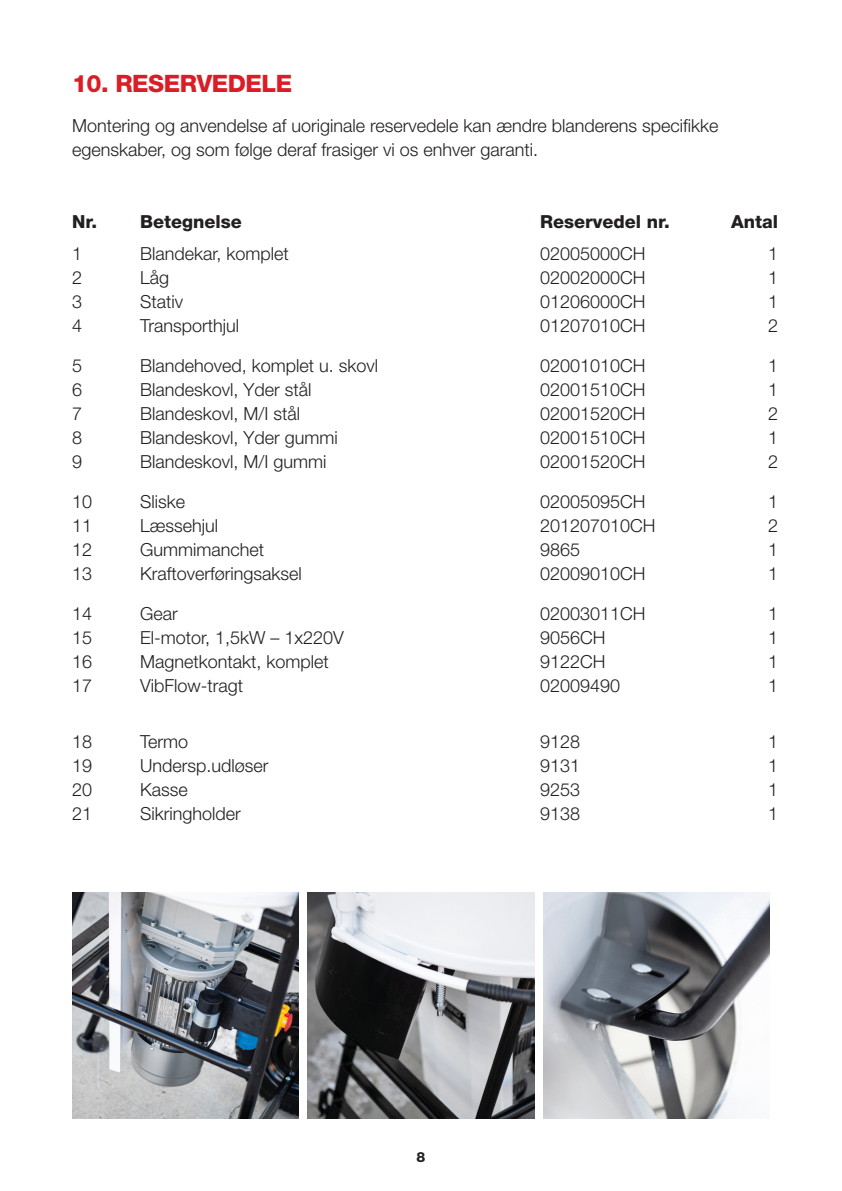
<style>
.page{position:relative;width:842px;height:1191px;background:#fff}
.page>*{position:absolute;margin:0;border:0;box-sizing:border-box;transform-origin:0 0}
.t1{font:800 24px "Helvetica Neue LT Pro";letter-spacing:-.02em;color:#db1d26}
.t2{font:300 18px "Helvetica Neue LT Pro";color:#231f20}
.t3{font:800 18px "Helvetica Neue LT Pro";color:#231f20}
.t4{font:800 14px "Helvetica Neue LT Pro";color:#231f20}
</style>
<div class="page">
<img style="left:72px;top:892px;width:227px;height:227px">
<img style="left:308px;top:892px;width:226px;height:227px">
<img style="left:543px;top:892px;width:227px;height:227px">
<p class="t1" style="left:72px;top:69px;width:222px">10. RESERVEDELE</p>
<p class="t2" style="left:72px;top:115px;width:648px">Montering og anvendelse af uoriginale reservedele kan ændre blanderens specifikke</p>
<p class="t2" style="left:72px;top:139px;width:468px">egenskaber, og som følge deraf frasiger vi os enhver garanti.</p>
<p class="t3" style="left:72px;top:211px;width:171px">Nr. Betegnelse</p>
<p class="t3" style="left:540px;top:211px;width:131px">Reservedel nr.</p>
<p class="t3" style="left:731px;top:211px;width:49px">Antal</p>
<p class="t2" style="left:72px;top:243px;width:12px">1</p>
<p class="t2" style="left:140px;top:243px;width:150px">Blandekar, komplet</p>
<p class="t2" style="left:540px;top:243px;width:107px">02005000CH</p>
<p class="t2" style="left:768px;top:243px;width:12px">1</p>
<p class="t2" style="left:72px;top:267px;width:12px">2</p>
<p class="t2" style="left:140px;top:267px;width:31px">Låg</p>
<p class="t2" style="left:540px;top:267px;width:107px">02002000CH</p>
<p class="t2" style="left:768px;top:267px;width:12px">1</p>
<p class="t2" style="left:72px;top:291px;width:12px">3</p>
<p class="t2" style="left:140px;top:291px;width:45px">Stativ</p>
<p class="t2" style="left:540px;top:291px;width:107px">01206000CH</p>
<p class="t2" style="left:768px;top:291px;width:12px">1</p>
<p class="t2" style="left:72px;top:315px;width:12px">4</p>
<p class="t2" style="left:140px;top:315px;width:101px">Transporthjul</p>
<p class="t2" style="left:540px;top:315px;width:107px">01207010CH</p>
<p class="t2" style="left:768px;top:315px;width:12px">2</p>
<p class="t2" style="left:72px;top:355px;width:12px">5</p>
<p class="t2" style="left:140px;top:355px;width:240px">Blandehoved, komplet u. skovl</p>
<p class="t2" style="left:540px;top:355px;width:107px">02001010CH</p>
<p class="t2" style="left:768px;top:355px;width:12px">1</p>
<p class="t2" style="left:72px;top:379px;width:12px">6</p>
<p class="t2" style="left:140px;top:379px;width:173px">Blandeskovl, Yder stål</p>
<p class="t2" style="left:540px;top:379px;width:107px">02001510CH</p>
<p class="t2" style="left:768px;top:379px;width:12px">1</p>
<p class="t2" style="left:72px;top:403px;width:12px">7</p>
<p class="t2" style="left:140px;top:403px;width:162px">Blandeskovl, M/I stål</p>
<p class="t2" style="left:540px;top:403px;width:107px">02001520CH</p>
<p class="t2" style="left:768px;top:403px;width:12px">2</p>
<p class="t2" style="left:72px;top:427px;width:12px">8</p>
<p class="t2" style="left:140px;top:427px;width:199px">Blandeskovl, Yder gummi</p>
<p class="t2" style="left:540px;top:427px;width:107px">02001510CH</p>
<p class="t2" style="left:768px;top:427px;width:12px">1</p>
<p class="t2" style="left:72px;top:451px;width:12px">9</p>
<p class="t2" style="left:140px;top:451px;width:188px">Blandeskovl, M/I gummi</p>
<p class="t2" style="left:540px;top:451px;width:107px">02001520CH</p>
<p class="t2" style="left:768px;top:451px;width:12px">2</p>
<p class="t2" style="left:72px;top:491px;width:22px">10</p>
<p class="t2" style="left:140px;top:491px;width:46px">Sliske</p>
<p class="t2" style="left:540px;top:491px;width:107px">02005095CH</p>
<p class="t2" style="left:768px;top:491px;width:12px">1</p>
<p class="t2" style="left:72px;top:515px;width:22px">11</p>
<p class="t2" style="left:140px;top:515px;width:79px">Læssehjul</p>
<p class="t2" style="left:540px;top:515px;width:117px">201207010CH</p>
<p class="t2" style="left:768px;top:515px;width:12px">2</p>
<p class="t2" style="left:72px;top:539px;width:22px">12</p>
<p class="t2" style="left:140px;top:539px;width:126px">Gummimanchet</p>
<p class="t2" style="left:540px;top:539px;width:42px">9865</p>
<p class="t2" style="left:768px;top:539px;width:12px">1</p>
<p class="t2" style="left:72px;top:563px;width:22px">13</p>
<p class="t2" style="left:140px;top:563px;width:163px">Kraftoverføringsaksel</p>
<p class="t2" style="left:540px;top:563px;width:107px">02009010CH</p>
<p class="t2" style="left:768px;top:563px;width:12px">1</p>
<p class="t2" style="left:72px;top:603px;width:22px">14</p>
<p class="t2" style="left:140px;top:603px;width:39px">Gear</p>
<p class="t2" style="left:540px;top:603px;width:107px">02003011CH</p>
<p class="t2" style="left:768px;top:603px;width:12px">1</p>
<p class="t2" style="left:72px;top:627px;width:22px">15</p>
<p class="t2" style="left:140px;top:627px;width:205px">El-motor, 1,5kW – 1x220V</p>
<p class="t2" style="left:540px;top:627px;width:67px">9056CH</p>
<p class="t2" style="left:768px;top:627px;width:12px">1</p>
<p class="t2" style="left:72px;top:651px;width:22px">16</p>
<p class="t2" style="left:140px;top:651px;width:190px">Magnetkontakt, komplet</p>
<p class="t2" style="left:540px;top:651px;width:67px">9122CH</p>
<p class="t2" style="left:768px;top:651px;width:12px">1</p>
<p class="t2" style="left:72px;top:675px;width:22px">17</p>
<p class="t2" style="left:140px;top:675px;width:105px">VibFlow-tragt</p>
<p class="t2" style="left:540px;top:675px;width:82px">02009490</p>
<p class="t2" style="left:768px;top:675px;width:12px">1</p>
<p class="t2" style="left:72px;top:731px;width:22px">18</p>
<p class="t2" style="left:140px;top:731px;width:50px">Termo</p>
<p class="t2" style="left:540px;top:731px;width:42px">9128</p>
<p class="t2" style="left:768px;top:731px;width:12px">1</p>
<p class="t2" style="left:72px;top:755px;width:22px">19</p>
<p class="t2" style="left:140px;top:755px;width:130px">Undersp.udløser</p>
<p class="t2" style="left:540px;top:755px;width:42px">9131</p>
<p class="t2" style="left:768px;top:755px;width:12px">1</p>
<p class="t2" style="left:72px;top:779px;width:22px">20</p>
<p class="t2" style="left:140px;top:779px;width:49px">Kasse</p>
<p class="t2" style="left:540px;top:779px;width:42px">9253</p>
<p class="t2" style="left:768px;top:779px;width:12px">1</p>
<p class="t2" style="left:72px;top:803px;width:22px">21</p>
<p class="t2" style="left:140px;top:803px;width:102px">Sikringholder</p>
<p class="t2" style="left:540px;top:803px;width:42px">9138</p>
<p class="t2" style="left:768px;top:803px;width:12px">1</p>
<p class="t4" style="left:417px;top:1148px;width:10px">8</p>
</div>
